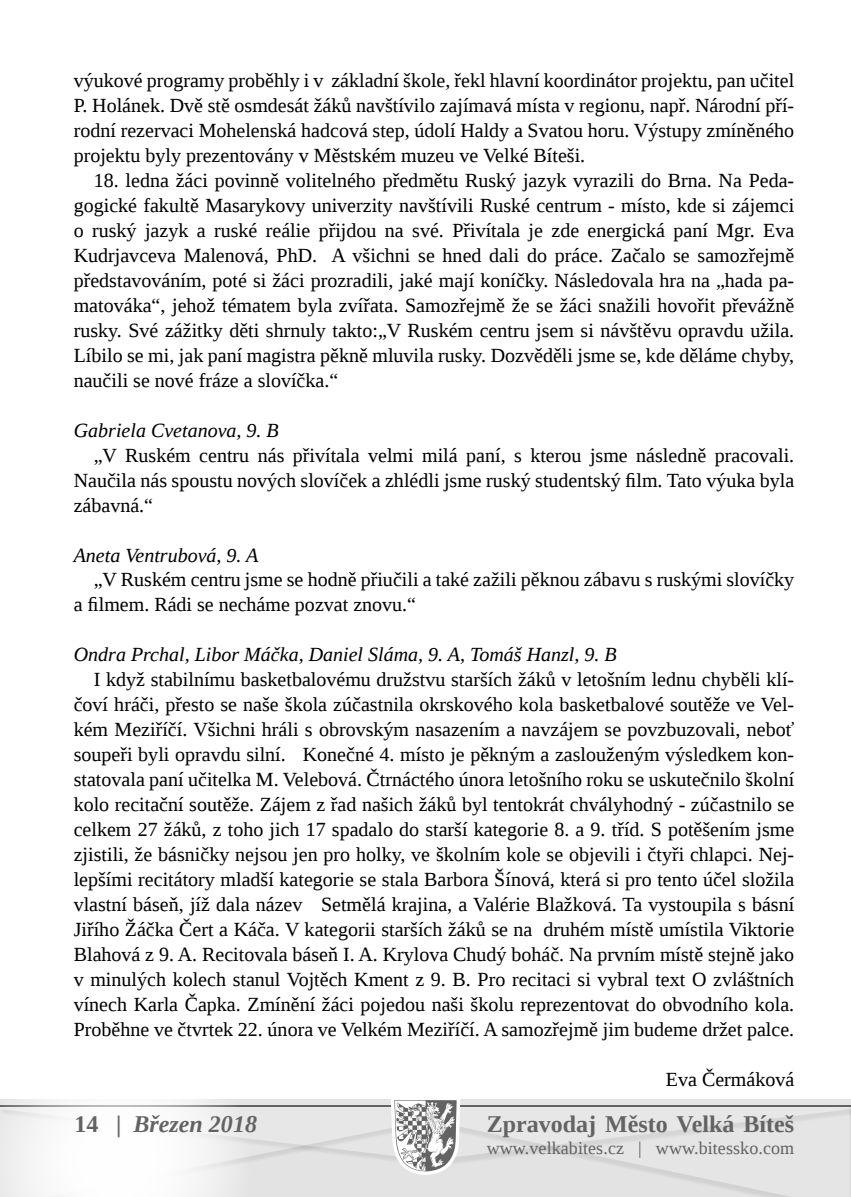
<style>
.page{position:relative;width:851px;height:1197px;background:#fff}
.page>*{position:absolute;margin:0;border:0;box-sizing:border-box;transform-origin:0 0}
.t1{font:700 24px "Liberation Serif";color:#646363}
.t2{font:italic 700 24px "Liberation Serif";color:#646363}
.t3{font:20px/25px "Liberation Serif";color:#000;text-align:justify}
.t4{font:italic 20px "Liberation Serif";color:#000}
.t5{font:18px "Liberation Serif";letter-spacing:.005em;color:#646363}
.s1{font-style:normal}
</style>
<div class="page">
<svg style="left:0;top:1099px;width:851px;height:97px"></svg>
<p class="t3" style="left:74px;top:68px;width:722px">výukové programy proběhly i v základní škole, řekl hlavní koordinátor projektu, pan učitel P. Holánek. Dvě stě osmdesát žáků navštívilo zajímavá místa v regionu, např. Národní pří&shy;rodní rezervaci Mohelenská hadcová step, údolí Haldy a Svatou horu. Výstupy zmíněného projektu byly prezentovány v Městském muzeu ve Velké Bíteši.</p>
<p class="t3" style="left:74px;top:168px;width:722px;text-indent:20px">18. ledna žáci povinně volitelného předmětu Ruský jazyk vyrazili do Brna. Na Peda&shy;gogické fakultě Masarykovy univerzity navštívili Ruské centrum - místo, kde si zájemci o ruský jazyk a ruské reálie přijdou na své. Přivítala je zde energická paní Mgr. Eva Kudrjavceva Malenová, PhD. A všichni se hned dali do práce. Začalo se samozřejmě představováním, poté si žáci prozradili, jaké mají koníčky. Následovala hra na „hada pa&shy;matováka“, jehož tématem byla zvířata. Samozřejmě že se žáci snažili hovořit převážně rusky. Své zážitky děti shrnuly takto:„V Ruském centru jsem si návštěvu opravdu užila.<br>Líbilo se mi, jak paní magistra pěkně mluvila rusky. Dozvěděli jsme se, kde děláme chyby, naučili se nové fráze a slovíčka.“</p>
<p class="t4" style="left:74px;top:417px;width:206px">Gabriela Cvetanova, 9. B</p>
<p class="t3" style="left:74px;top:442px;width:722px;text-indent:20px">„V Ruském centru nás přivítala velmi milá paní, s kterou jsme následně pracovali.<br>Naučila nás spoustu nových slovíček a zhlédli jsme ruský studentský film. Tato výuka byla zábavná.“</p>
<p class="t4" style="left:74px;top:542px;width:186px">Aneta Ventrubová, 9. A</p>
<p class="t3" style="left:74px;top:567px;width:722px;text-indent:20px">„V Ruském centru jsme se hodně přiučili a také zažili pěknou zábavu s ruskými slovíčky a filmem. Rádi se necháme pozvat znovu.“</p>
<p class="t4" style="left:74px;top:641px;width:544px">Ondra Prchal, Libor Máčka, Daniel Sláma, 9. A, Tomáš Hanzl, 9. B</p>
<p class="t3" style="left:74px;top:667px;width:722px;text-indent:20px">I když stabilnímu basketbalovému družstvu starších žáků v letošním lednu chyběli klí&shy;čoví hráči, přesto se naše škola zúčastnila okrskového kola basketbalové soutěže ve Vel&shy;kém Meziříčí. Všichni hráli s obrovským nasazením a navzájem se povzbuzovali, neboť soupeři byli opravdu silní. Konečné 4. místo je pěkným a zaslouženým výsledkem kon&shy;statovala paní učitelka M. Velebová. Čtrnáctého února letošního roku se uskutečnilo školní kolo recitační soutěže. Zájem z řad našich žáků byl tentokrát chvályhodný - zúčastnilo se celkem 27 žáků, z toho jich 17 spadalo do starší kategorie 8. a 9. tříd. S potěšením jsme zjistili, že básničky nejsou jen pro holky, ve školním kole se objevili i čtyři chlapci. Nej&shy;lepšími recitátory mladší kategorie se stala Barbora Šínová, která si pro tento účel složila vlastní báseň, jíž dala název Setmělá krajina, a Valérie Blažková. Ta vystoupila s básní Jiřího Žáčka Čert a Káča. V kategorii starších žáků se na druhém místě umístila Viktorie Blahová z 9. A. Recitovala báseň I. A. Krylova Chudý boháč. Na prvním místě stejně jako v minulých kolech stanul Vojtěch Kment z 9. B. Pro recitaci si vybral text O zvláštních vínech Karla Čapka. Zmínění žáci pojedou naši školu reprezentovat do obvodního kola.<br>Proběhne ve čtvrtek 22. února ve Velkém Meziříčí. A samozřejmě jim budeme držet palce.</p>
<p class="t3" style="left:665px;top:1066px;width:130px">Eva Čermáková</p>
<p class="t2" style="left:74px;top:1108px;width:184px"><span class="s1">14 |</span> Březen 2018</p>
<p class="t1" style="left:486px;top:1107px;width:309px">Zpravodaj Město Velká Bíteš</p>
<p class="t5" style="left:486px;top:1135px;width:309px">www.velkabites.cz | www.bitessko.com</p>
</div>
